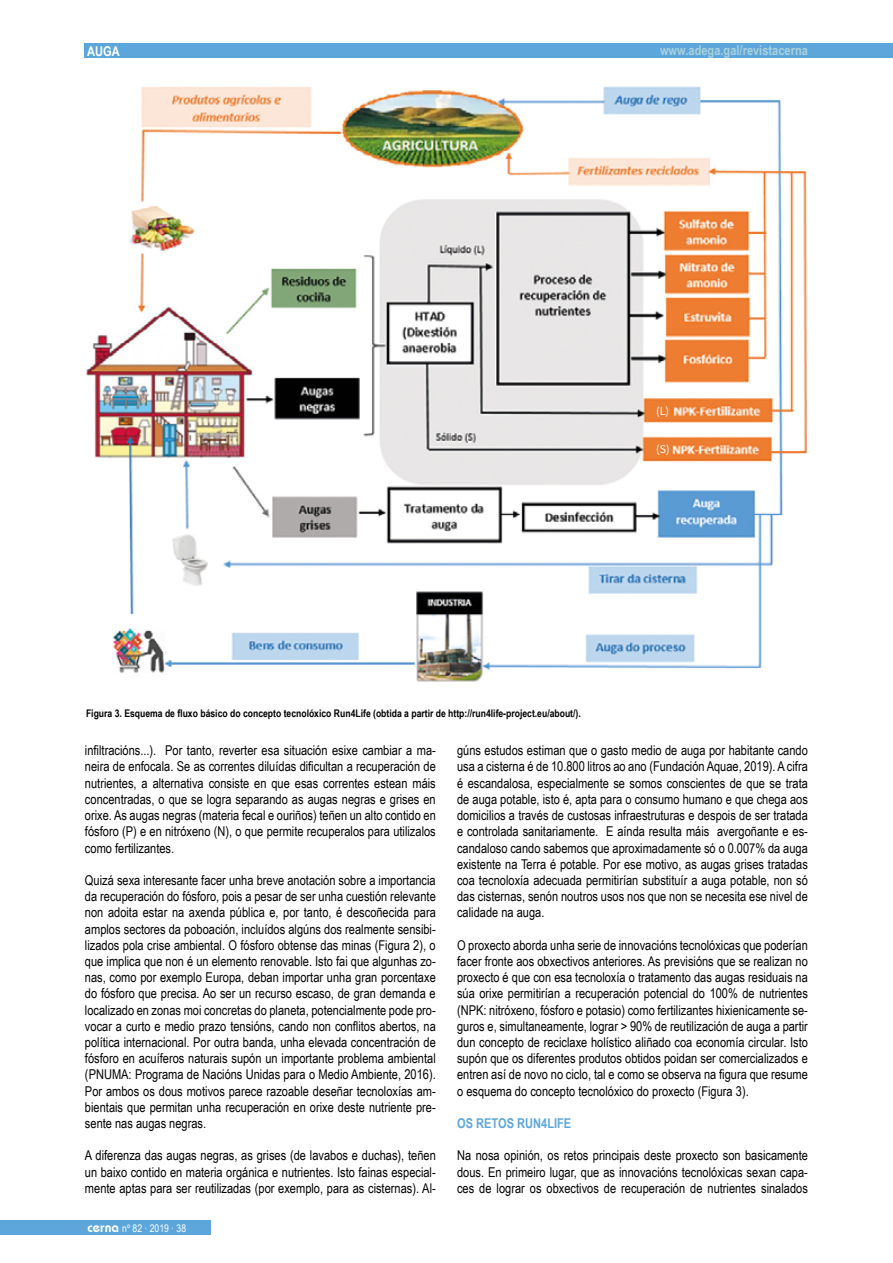
<style>
.page{position:relative;width:893px;height:1263px;background:#fff}
.page>*{position:absolute;margin:0;border:0;box-sizing:border-box;transform-origin:0 0}
.t1{font:13.5px/16.2px "Arial Narrow";color:#000;text-align:justify}
.t2{font:700 13.5px "Arial Narrow";color:#a9d1db}
.t3{font:700 13.5px "Arial Narrow";color:#5ca6dc}
.t4{font:700 13.5px "Arial Narrow";color:#fff}
.t5{font:700 10.5px "Arial Narrow";color:#000}
.t6{font:10.5px "Arial Narrow";color:#fff}
.s1{font-family:"Bauhaus";font-weight:600;font-size:13.5px}
</style>
<div class="page">
<div style="left:0;top:1220px;width:211px;height:15px;background:#5ca6dc"></div>
<div style="left:85px;top:43px;width:808px;height:15px;background:#5ca6dc"></div>
<img style="left:86px;top:86px;width:721px;height:596px">
<div style="left:650px;top:440px;width:20px;height:18px;background:#ed7e31"></div>
<div style="left:650px;top:401px;width:20px;height:18px;background:#ed7e31"></div>
<p class="t4" style="left:87px;top:41px;width:34px">AUGA</p>
<p class="t2" style="left:660px;top:40px;width:149px">www.adega.gal/revistacerna</p>
<p class="t5" style="left:86px;top:705px;width:496px">Figura 3. Esquema de fluxo básico do concepto tecnolóxico Run4Life (obtida a partir de http://run4life-project.eu/about/).</p>
<p class="t1" style="left:85px;top:742px;width:352px">infiltracións...). Por tanto, reverter esa situación esixe cambiar a ma&shy;neira de enfocala. Se as correntes diluídas dificultan a recuperación de nutrientes, a alternativa consiste en que esas correntes estean máis concentradas, o que se logra separando as augas negras e grises en orixe. As augas negras (materia fecal e ouriños) teñen un alto contido en fósforo (P) e en nitróxeno (N), o que permite recuperalos para utilizalos como fertilizantes.</p>
<p class="t1" style="left:85px;top:871px;width:352px">Quizá sexa interesante facer unha breve anotación sobre a importancia da recuperación do fósforo, pois a pesar de ser unha cuestión relevante non adoita estar na axenda pública e, por tanto, é descoñecida para amplos sectores da poboación, incluídos algúns dos realmente sensibi&shy;lizados pola crise ambiental. O fósforo obtense das minas (Figura 2), o que implica que non é un elemento renovable. Isto fai que algunhas zo&shy;nas, como por exemplo Europa, deban importar unha gran porcentaxe do fósforo que precisa. Ao ser un recurso escaso, de gran demanda e localizado en zonas moi concretas do planeta, potencialmente pode pro&shy;vocar a curto e medio prazo tensións, cando non conflitos abertos, na política internacional. Por outra banda, unha elevada concentración de fósforo en acuíferos naturais supón un importante problema ambiental (PNUMA: Programa de Nacións Unidas para o Medio Ambiente, 2016).<br>Por ambos os dous motivos parece razoable deseñar tecnoloxías am&shy;bientais que permitan unha recuperación en orixe deste nutriente pre&shy;sente nas augas negras.</p>
<p class="t1" style="left:85px;top:1147px;width:352px">A diferenza das augas negras, as grises (de lavabos e duchas), teñen un baixo contido en materia orgánica e nutrientes. Isto fainas especial&shy;mente aptas para ser reutilizadas (por exemplo, para as cisternas). Al-</p>
<p class="t6" style="left:87px;top:1220px;width:100px"><span class="s1">cerna</span> nº 82 · 2019 · 38</p>
<p class="t6" style="left:85px;top:1222px;width:88px"><span class="s1">cerna</span> nº 80 · 2018 ·</p>
<p class="t1" style="left:457px;top:742px;width:352px">gúns estudos estiman que o gasto medio de auga por habitante cando usa a cisterna é de 10.800 litros ao ano (Fundación Aquae, 2019). A cifra é escandalosa, especialmente se somos conscientes de que se trata de auga potable, isto é, apta para o consumo humano e que chega aos domicilios a través de custosas infraestruturas e despois de ser tratada e controlada sanitariamente. E aínda resulta máis avergoñante e es&shy;candaloso cando sabemos que aproximadamente só o 0.007% da auga existente na Terra é potable. Por ese motivo, as augas grises tratadas coa tecnoloxía adecuada permitirían substituír a auga potable, non só das cisternas, senón noutros usos nos que non se necesita ese nivel de calidade na auga.</p>
<p class="t1" style="left:457px;top:936px;width:352px">O proxecto aborda unha serie de innovacións tecnolóxicas que poderían facer fronte aos obxectivos anteriores. As previsións que se realizan no proxecto é que con esa tecnoloxía o tratamento das augas residuais na súa orixe permitirían a recuperación potencial do 100% de nutrientes (NPK: nitróxeno, fósforo e potasio) como fertilizantes hixienicamente se&shy;guros e, simultaneamente, lograr &gt; 90% de reutilización de auga a partir dun concepto de reciclaxe holístico aliñado coa economía circular. Isto supón que os diferentes produtos obtidos poidan ser comercializados e entren así de novo no ciclo, tal e como se observa na figura que resume o esquema do concepto tecnolóxico do proxecto (Figura 3).</p>
<p class="t3" style="left:457px;top:1113px;width:116px">OS RETOS RUN4LIFE</p>
<p class="t1" style="left:457px;top:1147px;width:352px">Na nosa opinión, os retos principais deste proxecto son basicamente dous. En primeiro lugar, que as innovacións tecnolóxicas sexan capa&shy;ces de lograr os obxectivos de recuperación de nutrientes sinalados</p>
</div>
